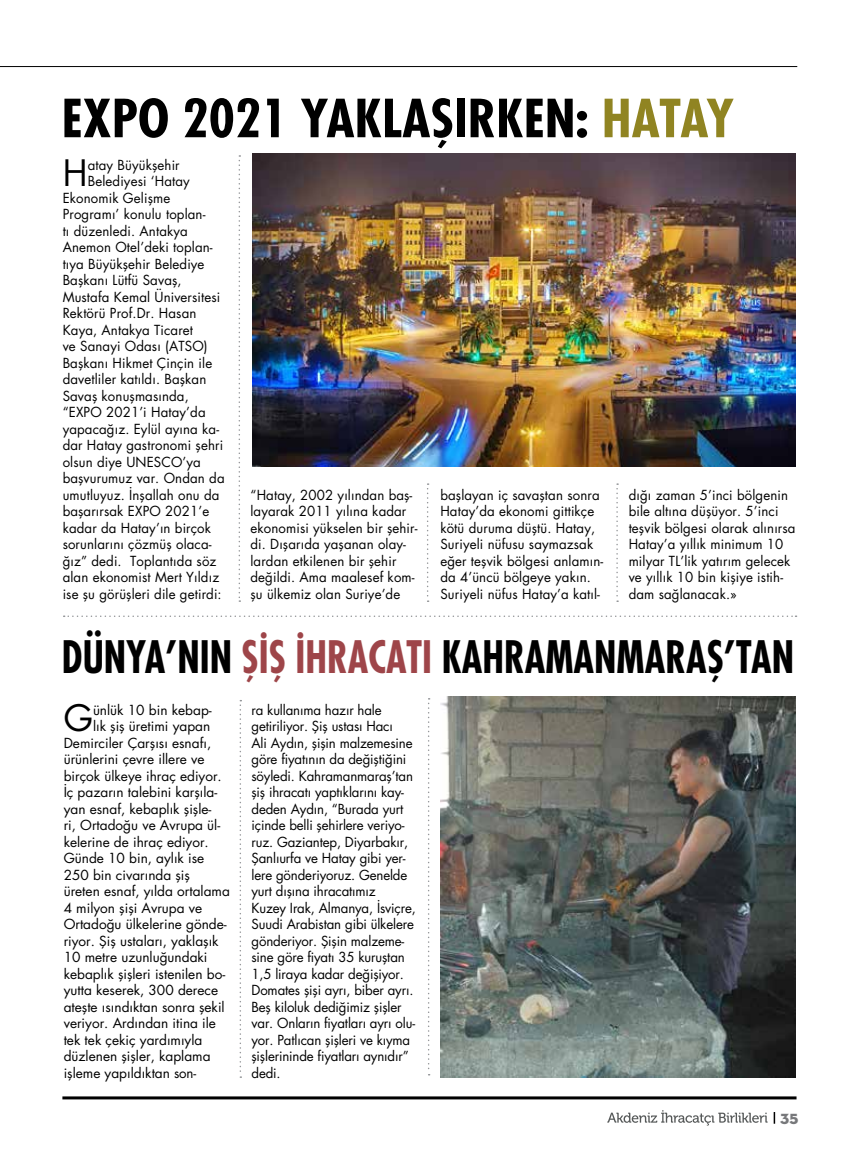
<style>
.page{position:relative;width:851px;height:1149px;background:#fff}
.page>*{position:absolute;margin:0;border:0;box-sizing:border-box;transform-origin:0 0}
.t1{font:51.15px "Futura Cond Bold Tr";color:#000;scale:1.05 1}
.t2{font:43.5px "Futura Cond Bold Tr";color:#000;scale:.9 1}
.t3{font:35.4px "Futura Bookm";color:#000}
.t4{font:15px "Neutra Disp Titling";color:#77787b}
.t5{font:13.5px/16.5px "Futura Bookm";color:#000}
.s1{color:#908422}
.s2{color:#9e4549}
</style>
<div class="page">
<hr style="left:0;top:66px;width:797px;height:1px;background:#000">
<hr style="left:62px;top:1096px;width:734px;height:3px;background:#000">
<svg style="left:773px;top:1112px;width:2px;height:11px"></svg>
<svg style="left:607px;top:1110px;width:160px;height:15px"></svg>
<svg style="left:428px;top:698px;width:1px;height:377px"></svg>
<svg style="left:239px;top:700px;width:2px;height:377px"></svg>
<svg style="left:64px;top:615px;width:732px;height:1px"></svg>
<svg style="left:427px;top:483px;width:1px;height:118px"></svg>
<svg style="left:616px;top:483px;width:2px;height:118px"></svg>
<svg style="left:238px;top:155px;width:2px;height:446px"></svg>
<img style="left:252px;top:153px;width:543px;height:313px">
<img style="left:440px;top:696px;width:355px;height:381px">
<h1 class="t1" style="left:62px;top:85px;width:641px">EXPO 2021 YAKLAŞIRKEN: <span class="s1">HATAY</span></h1>
<h3 class="t3" style="left:63px;top:149px;width:26px">H</h3>
<p class="t5" style="left:88px;top:156px;width:93px">atay Büyükşehir</p>
<p class="t5" style="left:88px;top:173px;width:104px">Belediyesi ‘Hatay</p>
<p class="t5" style="left:63px;top:189px;width:109px">Ekonomik Gelişme</p>
<p class="t5" style="left:63px;top:206px;width:144px">Programı’ konulu toplan-</p>
<p class="t5" style="left:63px;top:222px;width:127px">tı düzenledi. Antakya</p>
<p class="t5" style="left:63px;top:239px;width:151px">Anemon Otel’deki toplan-</p>
<p class="t5" style="left:63px;top:255px;width:143px">tıya Büyükşehir Belediye</p>
<p class="t5" style="left:63px;top:272px;width:120px">Başkanı Lütfü Savaş,</p>
<p class="t5" style="left:63px;top:288px;width:159px">Mustafa Kemal Üniversitesi</p>
<p class="t5" style="left:63px;top:305px;width:135px">Rektörü Prof.Dr. Hasan</p>
<p class="t5" style="left:63px;top:321px;width:132px">Kaya, Antakya Ticaret</p>
<p class="t5" style="left:63px;top:338px;width:146px">ve Sanayi Odası (ATSO)</p>
<p class="t5" style="left:63px;top:354px;width:151px">Başkanı Hikmet Çinçin ile</p>
<p class="t5" style="left:63px;top:371px;width:145px">davetliler katıldı. Başkan</p>
<p class="t5" style="left:63px;top:387px;width:128px">Savaş konuşmasında,</p>
<p class="t5" style="left:63px;top:404px;width:144px">“EXPO 2021’i Hatay’da</p>
<p class="t5" style="left:63px;top:420px;width:158px">yapacağız. Eylül ayına ka-</p>
<p class="t5" style="left:63px;top:437px;width:162px">dar Hatay gastronomi şehri</p>
<p class="t5" style="left:63px;top:453px;width:140px">olsun diye UNESCO’ya</p>
<p class="t5" style="left:63px;top:470px;width:163px">başvurumuz var. Ondan da</p>
<p class="t5" style="left:63px;top:486px;width:158px">umutluyuz. İnşallah onu da</p>
<p class="t5" style="left:63px;top:503px;width:148px">başarırsak EXPO 2021’e</p>
<p class="t5" style="left:63px;top:519px;width:150px">kadar da Hatay’ın birçok</p>
<p class="t5" style="left:63px;top:536px;width:150px">sorunlarını çözmüş olaca-</p>
<p class="t5" style="left:63px;top:552px;width:155px">ğız” dedi. Toplantıda söz</p>
<p class="t5" style="left:63px;top:569px;width:158px">alan ekonomist Mert Yıldız</p>
<p class="t5" style="left:63px;top:585px;width:160px">ise şu görüşleri dile getirdi:</p>
<p class="t5" style="left:250px;top:486px;width:168px">“Hatay, 2002 yılından baş&shy;layarak 2011 yılına kadar ekonomisi yükselen bir şehir&shy;di. Dışarıda yaşanan olay&shy;lardan etkilenen bir şehir değildi. Ama maalesef kom&shy;şu ülkemiz olan Suriye’de</p>
<p class="t5" style="left:440px;top:486px;width:164px">başlayan iç savaştan sonra<br>Hatay’da ekonomi gittikçe kötü duruma düştü. Hatay,<br>Suriyeli nüfusu saymazsak eğer teşvik bölgesi anlamın&shy;da 4’üncü bölgeye yakın.<br>Suriyeli nüfus Hatay’a katıl-</p>
<p class="t5" style="left:628px;top:486px;width:168px">dığı zaman 5’inci bölgenin bile altına düşüyor. 5’inci teşvik bölgesi olarak alınırsa<br>Hatay’a yıllık minimum 10 milyar TL’lik yatırım gelecek ve yıllık 10 bin kişiye istih&shy;dam sağlanacak.»</p>
<h2 class="t2" style="left:62px;top:629px;width:814px">DÜNYA’NIN <span class="s2">ŞIŞ IH RACATI</span> KAH RAMANMARAŞ’TAN</h2>
<h3 class="t3" style="left:64px;top:693px;width:31px">G</h3>
<p class="t5" style="left:93px;top:701px;width:120px">ünlük 10 bin kebap-</p>
<p class="t5" style="left:93px;top:717px;width:119px">lık şiş üretimi yapan</p>
<p class="t5" style="left:64px;top:734px;width:149px">Demirciler Çarşısı esnafı,</p>
<p class="t5" style="left:64px;top:750px;width:142px">ürünlerini çevre illere ve</p>
<p class="t5" style="left:64px;top:767px;width:160px">birçok ülkeye ihraç ediyor.</p>
<p class="t5" style="left:64px;top:783px;width:155px">İç pazarın talebini karşıla-</p>
<p class="t5" style="left:64px;top:800px;width:149px">yan esnaf, kebaplık şişle-</p>
<p class="t5" style="left:64px;top:816px;width:158px">ri, Ortadoğu ve Avrupa ül-</p>
<p class="t5" style="left:64px;top:833px;width:147px">kelerine de ihraç ediyor.</p>
<p class="t5" style="left:64px;top:849px;width:142px">Günde 10 bin, aylık ise</p>
<p class="t5" style="left:64px;top:866px;width:128px">250 bin civarında şiş</p>
<p class="t5" style="left:64px;top:882px;width:168px">üreten esnaf, yılda ortalama</p>
<p class="t5" style="left:64px;top:899px;width:140px">4 milyon şişi Avrupa ve</p>
<p class="t5" style="left:64px;top:915px;width:164px">Ortadoğu ülkelerine gönde-</p>
<p class="t5" style="left:64px;top:932px;width:156px">riyor. Şiş ustaları, yaklaşık</p>
<p class="t5" style="left:64px;top:948px;width:145px">10 metre uzunluğundaki</p>
<p class="t5" style="left:64px;top:965px;width:163px">kebaplık şişleri istenilen bo-</p>
<p class="t5" style="left:64px;top:981px;width:156px">yutta keserek, 300 derece</p>
<p class="t5" style="left:64px;top:998px;width:162px">ateşte ısındıktan sonra şekil</p>
<p class="t5" style="left:64px;top:1014px;width:154px">veriyor. Ardından itina ile</p>
<p class="t5" style="left:64px;top:1031px;width:140px">tek tek çekiç yardımıyla</p>
<p class="t5" style="left:64px;top:1047px;width:148px">düzlenen şişler, kaplama</p>
<p class="t5" style="left:64px;top:1064px;width:134px">işleme yapıldıktan son-</p>
<p class="t5" style="left:251px;top:701px;width:166px">ra kullanıma hazır hale getiriliyor. Şiş ustası Hacı<br>Ali Aydın, şişin malzemesine göre fiyatının da değiştiğini söyledi. Kahramanmaraş’tan şiş ihracatı yaptıklarını kay&shy;deden Aydın, “Burada yurt içinde belli şehirlere veriyo&shy;ruz. Gaziantep, Diyarbakır,<br>Şanlıurfa ve Hatay gibi yer&shy;lere gönderiyoruz. Genelde yurt dışına ihracatımız<br>Kuzey Irak, Almanya, İsviçre,<br>Suudi Arabistan gibi ülkelere gönderiyor. Şişin malzeme&shy;sine göre fiyatı 35 kuruştan<br>1,5 liraya kadar değişiyor.<br>Domates şişi ayrı, biber ayrı.<br>Beş kiloluk dediğimiz şişler var. Onların fiyatları ayrı olu&shy;yor. Patlıcan şişleri ve kıyma şişlerininde fiyatları aynıdır” dedi.</p>
<p class="t4" style="left:780px;top:1108px;width:19px">35</p>
</div>
